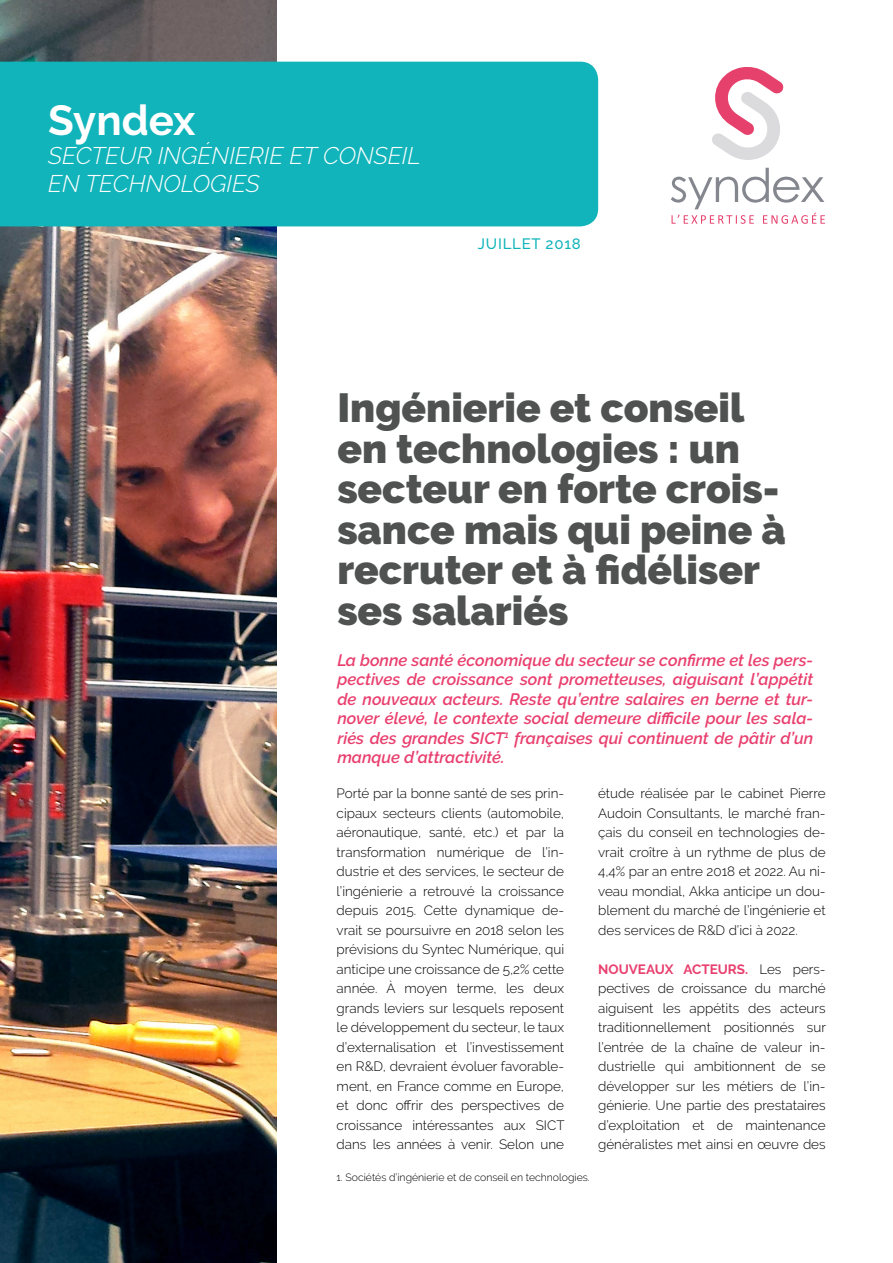
<style>
.page{position:relative;width:893px;height:1263px;background:#fff}
.page>*{position:absolute;margin:0;border:0;box-sizing:border-box;transform-origin:0 0}
.t1{font:700 42px "Raleway";color:#fff}
.t2{font:900 40.5px/40.5px "Raleway";color:#505252}
.t3{font:italic 300 24px/28.5px "Raleway";color:#fff}
.t4{font:italic 600 16.5px/19.5px "Raleway";color:#e93f6e;text-align:justify}
.t5{font:500 15px "Raleway";letter-spacing:.05em;color:#11b4ba}
.t6{font:300 13.5px/19.5px "Raleway";color:#000;text-align:justify}
.t7{font:300 10.5px "Raleway";color:#000}
.s1{font-weight:700;color:#e93f6e}
</style>
<div class="page">
<img style="left:0;top:0;width:276px;height:1263px">
<div style="left:0;top:62px;width:598px;height:164px;background:#11b4ba"></div>
<svg style="left:712px;top:67px;width:72px;height:93px"></svg>
<svg style="left:671px;top:168px;width:154px;height:56px"></svg>
<h1 class="t1" style="left:48px;top:97px;width:149px">Syndex</h1>
<h3 class="t3" style="left:48px;top:141px;width:374px">SECTEUR INGÉNIERIE ET CONSEIL<br>EN TECHNOLOGIES</h3>
<p class="t5" style="left:478px;top:235px;width:104px">JUILLET 2018</p>
<h2 class="t2" style="left:337px;top:388px;width:450px">Ingénierie et conseil en technologies : un secteur en forte crois&shy;sance mais qui peine à recruter et à fidéliser ses salariés</h2>
<p class="t4" style="left:337px;top:650px;width:477px">La bonne santé économique du secteur se confirme et les pers&shy;pectives de croissance sont prometteuses, aiguisant l’appétit de nouveaux acteurs. Reste qu’entre salaires en berne et tur&shy;nover élevé, le contexte social demeure difficile pour les sala&shy;riés des grandes SICT<sup>1</sup> françaises qui continuent de pâtir d’un manque d’attractivité.</p>
<p class="t6" style="left:337px;top:784px;width:229px">Porté par la bonne santé de ses prin&shy;cipaux secteurs clients (automobile, aéronautique, santé, etc.) et par la transformation numérique de l’in&shy;dustrie et des services, le secteur de l’ingénierie a retrouvé la croissance depuis 2015. Cette dynamique de&shy;vrait se poursuivre en 2018 selon les prévisions du Syntec Numérique, qui anticipe une croissance de 5,2% cette année. À moyen terme, les deux grands leviers sur lesquels reposent le développement du secteur, le taux d’externalisation et l’investissement en R&amp;D, devraient évoluer favorable&shy;ment, en France comme en Europe, et donc offrir des perspectives de croissance intéressantes aux SICT dans les années à venir. Selon une</p>
<p class="t6" style="left:598px;top:784px;width:229px">étude réalisée par le cabinet Pierre Audoin Consultants, le marché fran&shy;çais du conseil en technologies de&shy;vrait croître à un rythme de plus de 4,4% par an entre 2018 et 2022. Au ni&shy;veau mondial, Akka anticipe un dou&shy;blement du marché de l’ingénierie et des services de R&amp;D d’ici à 2022.</p>
<p class="t6" style="left:598px;top:959px;width:229px"><span class="s1">NOUVEAUX ACTEURS.</span> Les pers&shy;pectives de croissance du marché aiguisent les appétits des acteurs traditionnellement positionnés sur l’entrée de la chaîne de valeur in&shy;dustrielle qui ambitionnent de se développer sur les métiers de l’in&shy;génierie. Une partie des prestataires d’exploitation et de maintenance généralistes met ainsi en œuvre des</p>
<p class="t7" style="left:337px;top:1171px;width:255px">1. Sociétés d’ingénierie et de conseil en technologies.</p>
</div>
